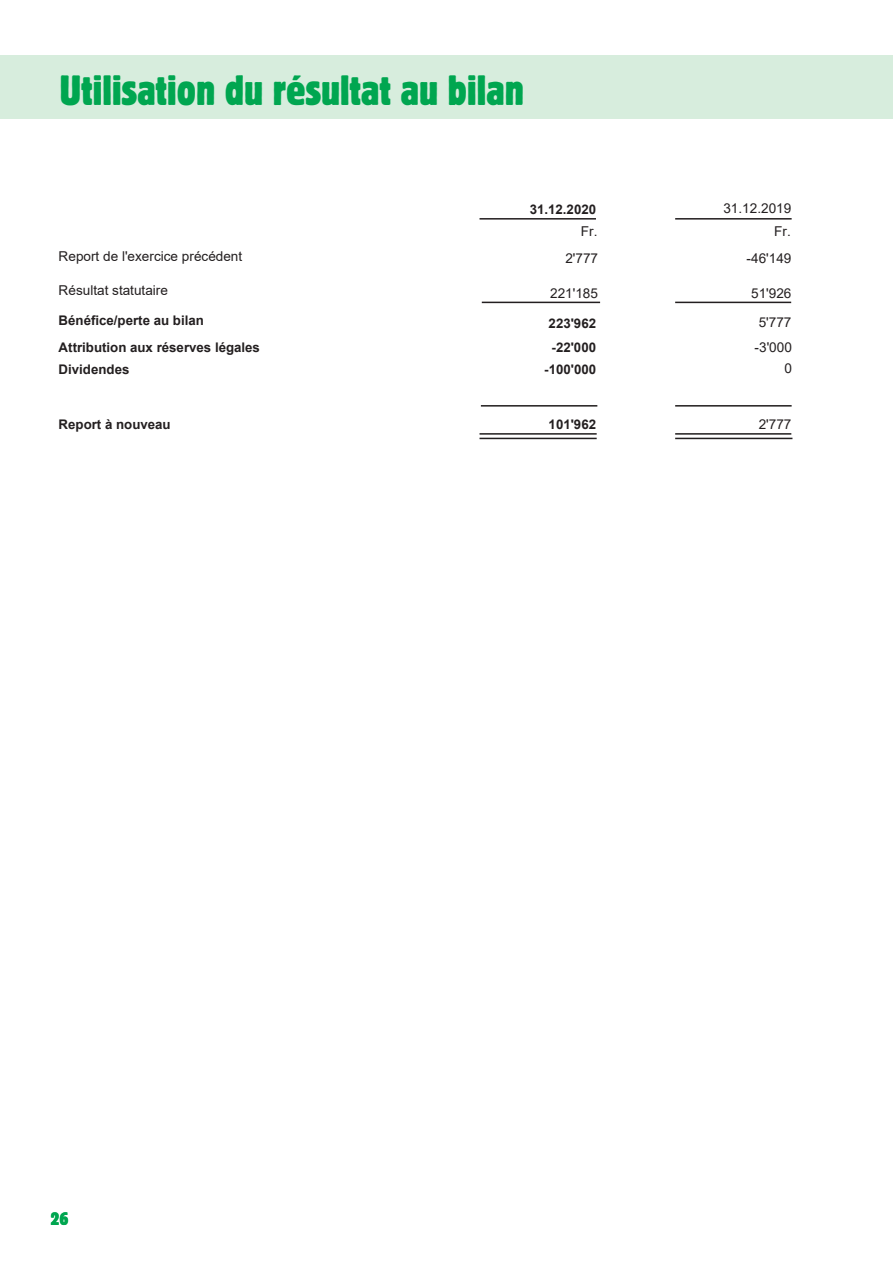
<style>
.page{position:relative;width:893px;height:1263px;background:#fff}
.page>*{position:absolute;margin:0;border:0;box-sizing:border-box;transform-origin:0 0}
.t1{font:condensed 42px "Block Pro";color:#00a650}
.t2{font:condensed 18px "Block Pro";color:#00a650}
.t3{font:13.5px "Arial";color:#231f20}
.t4{font:700 13.2px "Arial";color:#231f20}
</style>
<div class="page">
<hr style="left:482px;top:302px;width:118px;height:1px;background:#231f20">
<hr style="left:675px;top:302px;width:116px;height:1px;background:#231f20">
<hr style="left:479px;top:218px;width:117px;height:2px;background:#231f20">
<hr style="left:675px;top:218px;width:117px;height:2px;background:#231f20">
<hr style="left:479px;top:433px;width:118px;height:2px;background:#231f20">
<hr style="left:479px;top:438px;width:118px;height:1px;background:#231f20">
<hr style="left:675px;top:433px;width:116px;height:2px;background:#231f20">
<hr style="left:675px;top:438px;width:117px;height:1px;background:#231f20">
<hr style="left:481px;top:405px;width:116px;height:2px;background:#231f20">
<hr style="left:675px;top:405px;width:117px;height:2px;background:#231f20">
<div style="left:0;top:55px;width:893px;height:64px;background:#d7eddd"></div>
<h1 class="t1" style="left:60px;top:63px;width:466px">Utilisation du résultat au bilan</h1>
<p class="t4" style="left:530px;top:200px;width:68px">31.12.2020</p>
<p class="t3" style="left:723px;top:199px;width:69px">31.12.2019</p>
<p class="t3" style="left:59px;top:247px;width:185px">Report de l'exercice précédent</p>
<p class="t3" style="left:59px;top:281px;width:111px">Résultat statutaire</p>
<p class="t4" style="left:59px;top:311px;width:147px">Bénéfice/perte au bilan</p>
<p class="t3" style="left:581px;top:222px;width:18px">Fr.</p>
<p class="t3" style="left:774px;top:222px;width:18px">Fr.</p>
<p class="t3" style="left:565px;top:249px;width:34px">2'777</p>
<p class="t3" style="left:747px;top:249px;width:46px">-46'149</p>
<p class="t3" style="left:550px;top:284px;width:49px">221'185</p>
<p class="t3" style="left:751px;top:284px;width:42px">51'926</p>
<p class="t4" style="left:549px;top:314px;width:49px">223'962</p>
<p class="t3" style="left:759px;top:313px;width:34px">5'777</p>
<p class="t4" style="left:59px;top:338px;width:203px">Attribution aux réserves légales</p>
<p class="t4" style="left:552px;top:338px;width:46px">-22'000</p>
<p class="t3" style="left:755px;top:338px;width:39px">-3'000</p>
<p class="t4" style="left:59px;top:360px;width:72px">Dividendes</p>
<p class="t4" style="left:544px;top:360px;width:53px">-100'000</p>
<p class="t3" style="left:784px;top:359px;width:9px">0</p>
<p class="t4" style="left:59px;top:415px;width:114px">Report à nouveau</p>
<p class="t4" style="left:549px;top:415px;width:49px">101'962</p>
<p class="t3" style="left:759px;top:414px;width:34px">2'777</p>
<h2 class="t2" style="left:51px;top:1207px;width:19px">26</h2>
</div>
